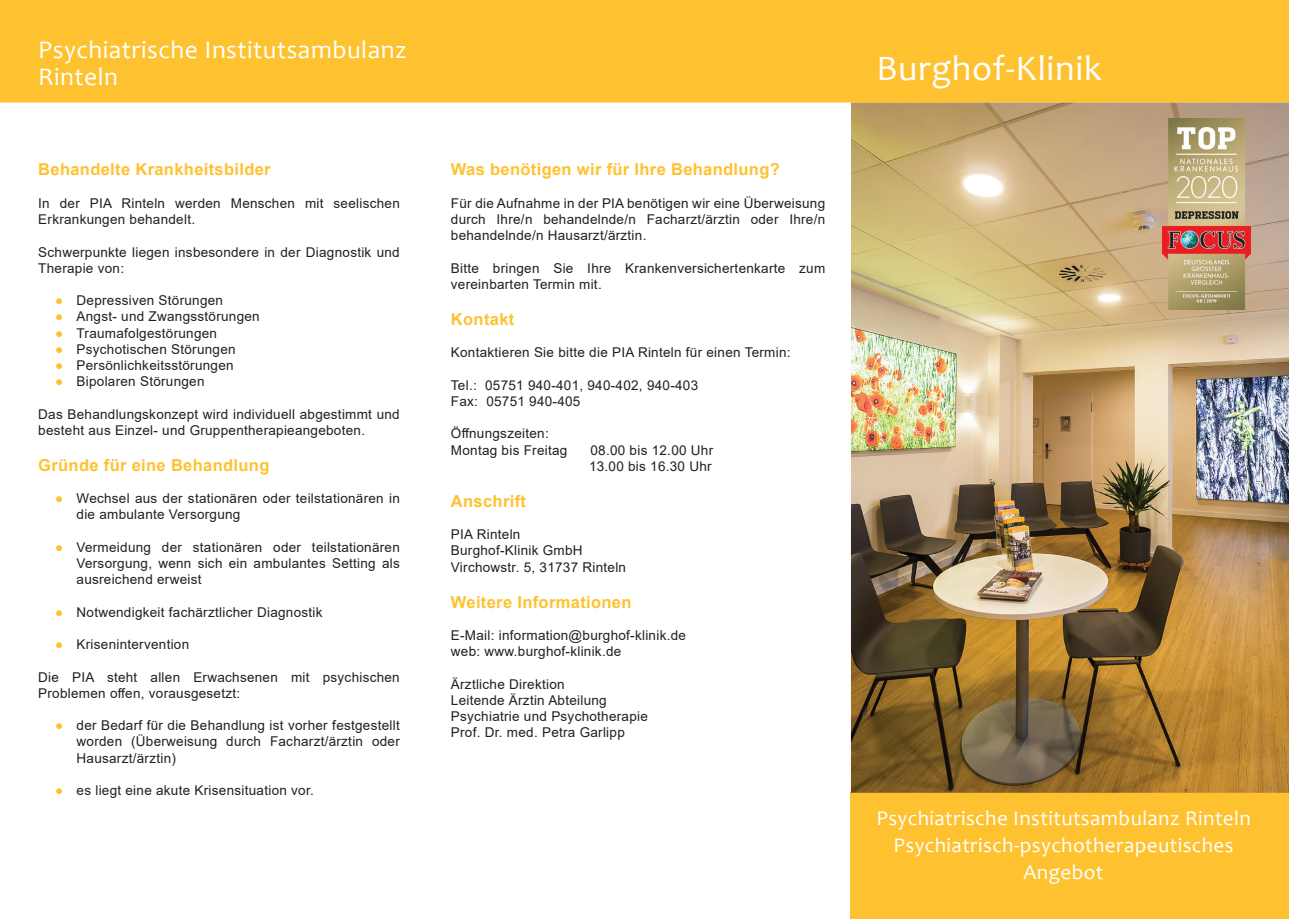
<style>
.page{position:relative;width:1289px;height:919px;background:#fff}
.page>*{position:absolute;margin:0;border:0;box-sizing:border-box;transform-origin:0 0}
.t1{font:36px "Candara";letter-spacing:.02em;color:#fff}
.t2{font:25.5px/26.4px "Candara";letter-spacing:.02em;color:#fff}
.t3{font:21px/27px "Candara";letter-spacing:.02em;color:#fff;text-align:center}
.t4{font:700 16.5px "Arial";letter-spacing:.02em;color:#fec231}
.t5{font:13.5px/16.2px "Arial";letter-spacing:.02em;color:#231f20}
.s1{color:#fec231}
</style>
<div class="page">
<div style="left:0;top:0;width:1288px;height:103px;background:#fec231"></div>
<div style="left:851px;top:792px;width:437px;height:126px;background:#fec231"></div>
<img style="left:851px;top:103px;width:437px;height:689px">
<img style="left:1162px;top:119px;width:88px;height:191px">
<h2 class="t2" style="left:38px;top:37px;width:370px">Psychiatrische Institutsambulanz<br>Rinteln</h2>
<p class="t4" style="left:38px;top:158px;width:234px">Behandelte Krankheitsbilder</p>
<p class="t5" style="left:38px;top:195px;width:363px">In der PIA Rinteln werden Menschen mit seelischen<br>Erkrankungen behandelt.</p>
<p class="t5" style="left:38px;top:243px;width:363px">Schwerpunkte liegen insbesondere in der Diagnostik und<br>Therapie von:</p>
<p class="t5" style="left:55px;top:292px;width:169px"><span class="s1">●</span> Depressiven Störungen</p>
<p class="t5" style="left:55px;top:308px;width:206px"><span class="s1">●</span> Angst- und Zwangsstörungen</p>
<p class="t5" style="left:55px;top:324px;width:163px"><span class="s1">●</span> Traumafolgestörungen</p>
<p class="t5" style="left:55px;top:341px;width:182px"><span class="s1">●</span> Psychotischen Störungen</p>
<p class="t5" style="left:55px;top:357px;width:180px"><span class="s1">●</span> Persönlichkeitsstörungen</p>
<p class="t5" style="left:55px;top:373px;width:151px"><span class="s1">●</span> Bipolaren Störungen</p>
<p class="t5" style="left:38px;top:405px;width:363px">Das Behandlungskonzept wird individuell abgestimmt und besteht aus Einzel- und Gruppentherapieangeboten.</p>
<p class="t4" style="left:38px;top:453px;width:233px">Gründe für eine Behandlung</p>
<p class="t5" style="left:77px;top:490px;width:325px;text-indent:-21px"><span class="s1">●</span> Wechsel aus der stationären oder teilstationären in die ambulante Versorgung</p>
<p class="t5" style="left:77px;top:539px;width:325px;text-align:justify;text-indent:-21px"><span class="s1">●</span> Vermeidung der stationären oder teilstationären Versorgung, wenn sich ein ambulantes Setting als ausreichend erweist</p>
<p class="t5" style="left:55px;top:603px;width:269px"><span class="s1">●</span> Notwendigkeit fachärztlicher Diagnostik</p>
<p class="t5" style="left:55px;top:636px;width:135px"><span class="s1">●</span> Krisenintervention</p>
<p class="t5" style="left:38px;top:668px;width:363px">Die PIA steht allen Erwachsenen mit psychischen<br>Problemen offen, vorausgesetzt:</p>
<p class="t5" style="left:77px;top:717px;width:325px;text-align:justify;text-indent:-21px"><span class="s1">●</span> der Bedarf für die Behandlung ist vorher festgestellt worden (Überweisung durch Facharzt/ärztin oder Hausarzt/ärztin)</p>
<p class="t5" style="left:55px;top:782px;width:260px"><span class="s1">●</span> es liegt eine akute Krisensituation vor.</p>
<p class="t4" style="left:451px;top:158px;width:330px">Was benötigen wir für Ihre Behandlung?</p>
<p class="t5" style="left:451px;top:195px;width:376px;text-align:justify">Für die Aufnahme in der PIA benötigen wir eine Überweisung durch Ihre/n behandelnde/n Facharzt/ärztin oder Ihre/n behandelnde/n Hausarzt/ärztin.</p>
<p class="t5" style="left:451px;top:260px;width:376px">Bitte bringen Sie Ihre Krankenversichertenkarte zum vereinbarten Termin mit.</p>
<p class="t4" style="left:451px;top:307px;width:65px">Kontakt</p>
<p class="t5" style="left:451px;top:344px;width:341px">Kontaktieren Sie bitte die PIA Rinteln für einen Termin:</p>
<p class="t5" style="left:451px;top:377px;width:249px">Tel.: 05751 940-401, 940-402, 940-403<br>Fax: 05751 940-405</p>
<p class="t5" style="left:451px;top:425px;width:118px">Öffnungszeiten:<br>Montag bis Freitag</p>
<p class="t5" style="left:589px;top:441px;width:126px">08.00 bis 12.00 Uhr<br>13.00 bis 16.30 Uhr</p>
<p class="t4" style="left:451px;top:489px;width:77px">Anschrift</p>
<p class="t5" style="left:451px;top:526px;width:177px">PIA Rinteln<br>Burghof-Klinik GmbH<br>Virchowstr. 5, 31737 Rinteln</p>
<p class="t4" style="left:451px;top:590px;width:182px">Weitere Informationen</p>
<p class="t5" style="left:451px;top:627px;width:236px">E-Mail: information@burghof-klinik.de web: www.burghof-klinik.de</p>
<p class="t5" style="left:451px;top:675px;width:198px">Ärztliche Direktion<br>Leitende Ärztin Abteilung<br>Psychiatrie und Psychotherapie<br>Prof. Dr. med. Petra Garlipp</p>
<h1 class="t1" style="left:876px;top:46px;width:227px">Burghof-Klinik</h1>
<h3 class="t3" style="left:876px;top:804px;width:376px">Psychiatrische Institutsambulanz Rinteln<br>Psychiatrisch-psychotherapeutisches<br>Angebot</h3>
</div>
